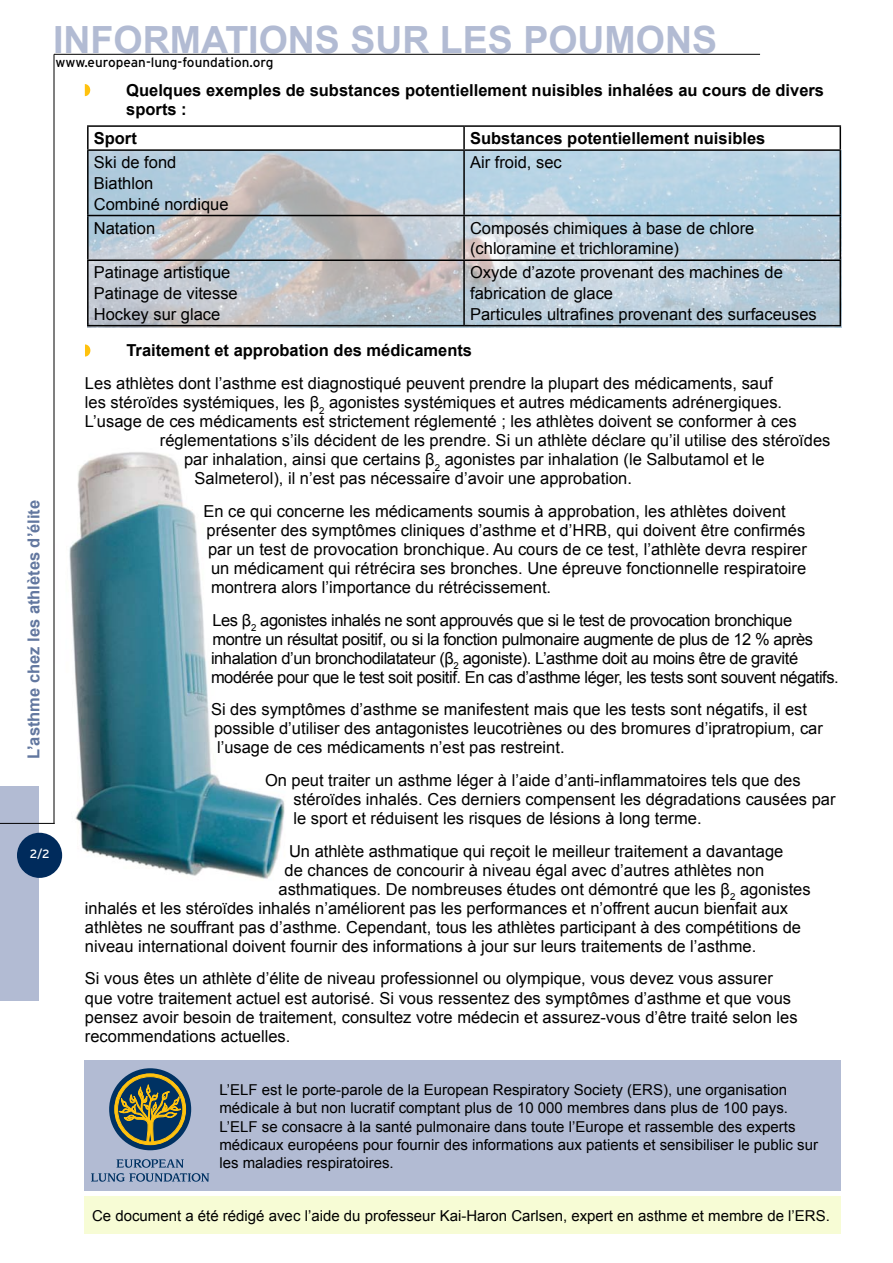
<style>
.page{position:relative;width:893px;height:1263px;background:#fff}
.page>*{position:absolute;margin:0;border:0;box-sizing:border-box;transform-origin:0 0}
.t1{font:700 37.5px "Arial";color:#b2bbd3}
.t2{font:16.5px/19px "Arial";color:#000}
.t3{font:16.5px/19px "Arial";letter-spacing:-.025em;color:#000}
.t4{font:700 16.5px/19.8px "Arial";color:#000}
.t5{font:700 16.5px "Arial";color:#62779f}
.t6{font:15px/18.1px "Arial";color:#000}
.t7{font:13.5px "Interstate";color:#000}
.t8{font:12px "Interstate";color:#fff}
</style>
<div class="page">
<div style="left:84px;top:1196px;width:756px;height:38px;background:#f7fcd5"></div>
<div style="left:84px;top:1061px;width:756px;height:130px;background:#b2bbd3"></div>
<div style="left:109px;top:1068px;width:82px;height:82px;background:#003263;border-radius:50%"></div>
<svg style="left:91px;top:1159px;width:118px;height:23px"></svg>
<svg style="left:114px;top:1073px;width:72px;height:72px"></svg>
<img style="left:61px;top:452px;width:224px;height:427px">
<svg style="left:85px;top:344px;width:5px;height:12px"></svg>
<img style="left:88px;top:151px;width:753px;height:176px">
<hr style="left:463px;top:127px;width:2px;height:22px;background:#000">
<hr style="left:463px;top:151px;width:2px;height:64px;background:#000">
<hr style="left:87px;top:215px;width:377px;height:1px;background:#000">
<hr style="left:464px;top:215px;width:377px;height:1px;background:#000">
<hr style="left:463px;top:216px;width:2px;height:43px;background:#000">
<hr style="left:87px;top:259px;width:377px;height:2px;background:#000">
<hr style="left:464px;top:259px;width:377px;height:2px;background:#000">
<hr style="left:463px;top:261px;width:2px;height:64px;background:#000">
<hr style="left:87px;top:149px;width:377px;height:2px;background:#000">
<hr style="left:464px;top:149px;width:377px;height:2px;background:#000">
<hr style="left:87px;top:125px;width:377px;height:2px;background:#000">
<hr style="left:87px;top:127px;width:2px;height:22px;background:#000">
<hr style="left:464px;top:125px;width:377px;height:2px;background:#000">
<svg style="left:840px;top:127px;width:1px;height:22px"></svg>
<hr style="left:87px;top:151px;width:2px;height:64px;background:#000">
<hr style="left:840px;top:151px;width:1px;height:64px;background:#000">
<hr style="left:87px;top:216px;width:2px;height:43px;background:#000">
<hr style="left:840px;top:216px;width:1px;height:43px;background:#000">
<hr style="left:87px;top:261px;width:2px;height:64px;background:#000">
<hr style="left:840px;top:261px;width:1px;height:64px;background:#000">
<hr style="left:87px;top:325px;width:377px;height:1px;background:#000">
<hr style="left:464px;top:325px;width:377px;height:1px;background:#000">
<svg style="left:85px;top:84px;width:5px;height:12px"></svg>
<div style="left:0;top:786px;width:38px;height:214px;background:#b2bbd3"></div>
<div style="left:17px;top:833px;width:45px;height:45px;background:#002b5c;border-radius:50%"></div>
<hr style="left:54px;top:54px;width:1px;height:769px;background:#000">
<hr style="left:54px;top:54px;width:706px;height:1px;background:#000">
<hr style="left:0;top:823px;width:55px;height:1px;background:#000">
<h1 class="t1" style="left:53px;top:15px;width:665px">INFORMATIONS SUR LES POUMONS</h1>
<p class="t7" style="left:56px;top:54px;width:219px">www.european-lung-foundation.org</p>
<p class="t4" style="left:126px;top:80px;width:699px">Quelques exemples de substances potentiellement nuisibles inhalées au cours de divers sports :</p>
<p class="t5" style="left:23px;top:759px;width:261px;rotate:-90deg">L’asthme chez les athlètes d’élite</p>
<p class="t8" style="left:30px;top:847px;width:21px">2/2</p>
<p class="t4" style="left:94px;top:129px;width:45px">Sport</p>
<p class="t4" style="left:470px;top:129px;width:297px">Substances potentiellement nuisibles</p>
<p class="t2" style="left:94px;top:152px;width:136px;line-height:20.7px">Ski de fond<br>Biathlon<br>Combiné nordique</p>
<p class="t2" style="left:470px;top:153px;width:93px">Air froid, sec</p>
<p class="t2" style="left:94px;top:218px;width:63px">Natation</p>
<p class="t2" style="left:470px;top:218px;width:286px;line-height:20.7px">Composés chimiques à base de chlore (chloramine et trichloramine)</p>
<p class="t2" style="left:94px;top:262px;width:145px;line-height:20.7px">Patinage artistique<br>Patinage de vitesse<br>Hockey sur glace</p>
<p class="t2" style="left:470px;top:262px;width:348px;line-height:20.7px">Oxyde d’azote provenant des machines de fabrication de glace<br>Particules ultrafines provenant des surfaceuses</p>
<p class="t4" style="left:126px;top:341px;width:347px">Traitement et approbation des médicaments</p>
<p class="t2" style="left:85px;top:374px;width:689px">Les athlètes dont l’asthme est diagnostiqué peuvent prendre la plupart des médicaments, sauf</p>
<p class="t2" style="left:85px;top:393px;width:699px">les stéroïdes systémiques, les β<sub>2</sub> agonistes systémiques et autres médicaments adrénergiques.</p>
<p class="t2" style="left:85px;top:412px;width:713px">L’usage de ces médicaments est strictement réglementé ; les athlètes doivent se conformer à ces</p>
<p class="t2" style="left:160px;top:431px;width:672px">réglementations s’ils décident de les prendre. Si un athlète déclare qu’il utilise des stéroïdes</p>
<p class="t2" style="left:184px;top:450px;width:582px">par inhalation, ainsi que certains β<sub>2</sub> agonistes par inhalation (le Salbutamol et le</p>
<p class="t2" style="left:194px;top:469px;width:439px">Salmeterol), il n’est pas nécessaire d’avoir une approbation.</p>
<p class="t2" style="left:203px;top:502px;width:605px">En ce qui concerne les médicaments soumis à approbation, les athlètes doivent présenter des symptômes cliniques d’asthme et d’HRB, qui doivent être confirmés par un test de provocation bronchique. Au cours de ce test, l’athlète devra respirer un médicament qui rétrécira ses bronches. Une épreuve fonctionnelle respiratoire montrera alors l’importance du rétrécissement.</p>
<p class="t3" style="left:211px;top:610px;width:629px">Les β<sub>2</sub> agonistes inhalés ne sont approuvés que si le test de provocation bronchique montre un résultat positif, ou si la fonction pulmonaire augmente de plus de 12 % après inhalation d’un bronchodilatateur (β<sub>2</sub> agoniste). L’asthme doit au moins être de gravité modérée pour que le test soit positif. En cas d’asthme léger, les tests sont souvent négatifs.</p>
<p class="t2" style="left:211px;top:700px;width:613px">Si des symptômes d’asthme se manifestent mais que les tests sont négatifs, il est possible d’utiliser des antagonistes leucotriènes ou des bromures d’ipratropium, car l’usage de ces médicaments n’est pas restreint.</p>
<p class="t2" style="left:293px;top:771px;width:543px;text-indent:-28px">On peut traiter un asthme léger à l’aide d’anti-inflammatoires tels que des stéroïdes inhalés. Ces derniers compensent les dégradations causées par le sport et réduisent les risques de lésions à long terme.</p>
<p class="t2" style="left:289px;top:841px;width:496px">Un athlète asthmatique qui reçoit le meilleur traitement a davantage</p>
<p class="t2" style="left:284px;top:860px;width:481px">de chances de concourir à niveau égal avec d’autres athlètes non</p>
<p class="t2" style="left:278px;top:880px;width:534px">asthmatiques. De nombreuses études ont démontré que les β<sub>2</sub> agonistes</p>
<p class="t2" style="left:85px;top:899px;width:705px">inhalés et les stéroïdes inhalés n’améliorent pas les performances et n’offrent aucun bienfait aux</p>
<p class="t2" style="left:85px;top:918px;width:718px">athlètes ne souffrant pas d’asthme. Cependant, tous les athlètes participant à des compétitions de</p>
<p class="t2" style="left:85px;top:937px;width:673px">niveau international doivent fournir des informations à jour sur leurs traitements de l’asthme.</p>
<p class="t2" style="left:85px;top:969px;width:714px">Si vous êtes un athlète d’élite de niveau professionnel ou olympique, vous devez vous assurer que votre traitement actuel est autorisé. Si vous ressentez des symptômes d’asthme et que vous pensez avoir besoin de traitement, consultez votre médecin et assurez-vous d’être traité selon les recommendations actuelles.</p>
<p class="t6" style="left:219px;top:1081px;width:600px">L’ELF est le porte-parole de la European Respiratory Society (ERS), une organisation médicale à but non lucratif comptant plus de 10 000 membres dans plus de 100 pays.<br>L’ELF se consacre à la santé pulmonaire dans toute l’Europe et rassemble des experts médicaux européens pour fournir des informations aux patients et sensibiliser le public sur les maladies respiratoires.</p>
<p class="t6" style="left:92px;top:1206px;width:739px">Ce document a été rédigé avec l’aide du professeur Kai-Haron Carlsen, expert en asthme et membre de l’ERS.</p>
</div>
